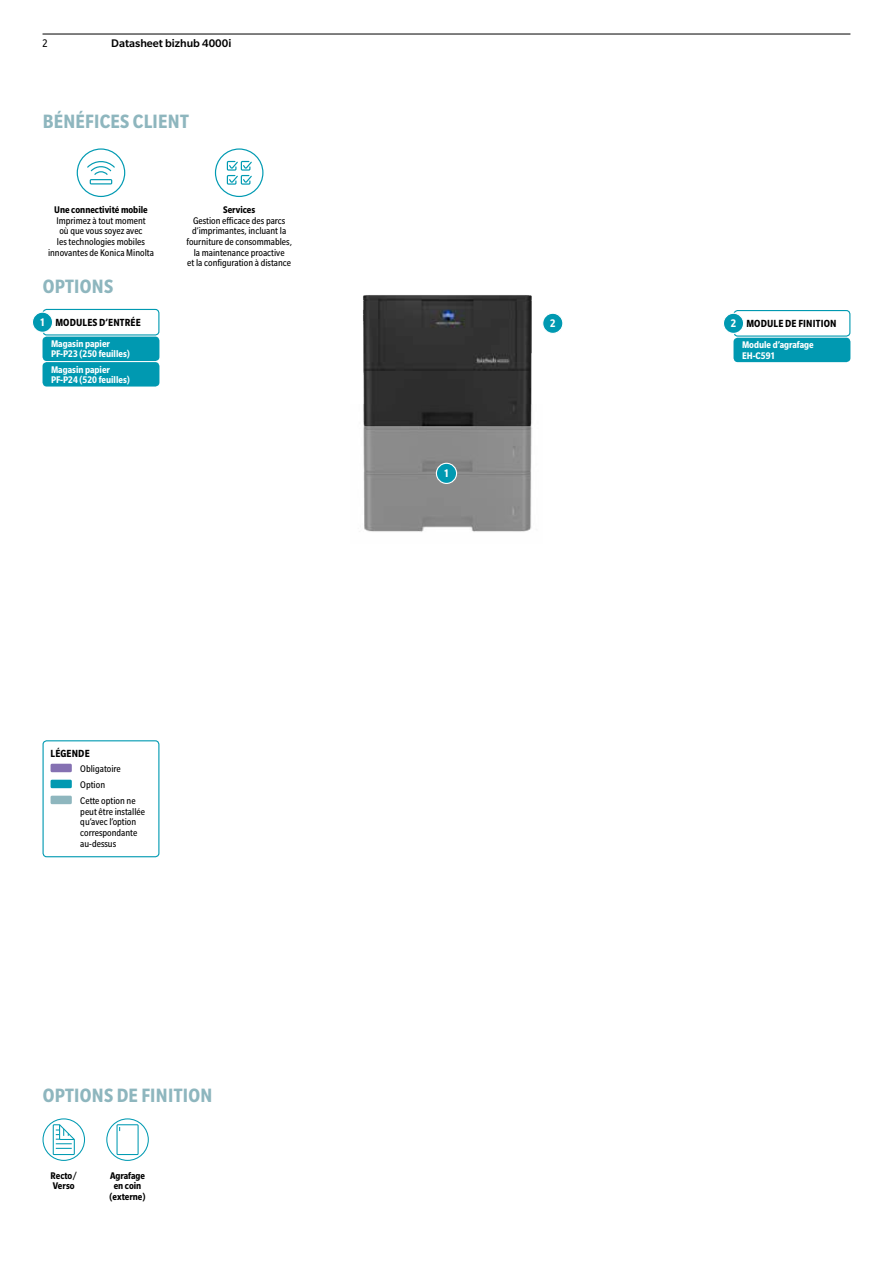
<style>
.page{position:relative;width:893px;height:1263px;background:#fff}
.page>*{position:absolute;margin:0;border:0;box-sizing:border-box;transform-origin:0 0}
.t1{font:700 condensed 21px "Slate Pro";letter-spacing:.015em;color:#8eb6be}
.t2{font:500 12px "Slate Pro";color:#000}
.t3{font:700 condensed 12px "Slate Pro";color:#fff}
.t4{font:condensed 12px "Slate Pro";color:#000}
.t5{font:700 condensed 11.25px "Slate Pro";letter-spacing:.015em;color:#000}
.t6{font:condensed 10.5px/10.6px "Slate Pro";color:#000;text-align:center}
.t7{font:700 condensed 10.5px/10.5px "Slate Pro";color:#fff}
.t8{font:700 condensed 10.5px/10.5px "Slate Pro";color:#000;text-align:center}
.s1{font-size:12px;color:#fff}
</style>
<div class="page">
<hr style="left:43px;top:34px;width:807px;height:1px;background:#000">
<img style="left:363px;top:295px;width:169px;height:110px">
<div style="left:543px;top:313px;width:20px;height:20px;background:#0099b1;border-radius:50%"></div>
<div style="left:542px;top:313px;width:21px;height:21px;border:1px solid #fff;border-radius:50%"></div>
<div style="left:77px;top:148px;width:48px;height:49px;border:1px solid #009ab2;border-radius:50%"></div>
<svg style="left:87px;top:161px;width:28px;height:23px"></svg>
<div style="left:215px;top:148px;width:48px;height:49px;border:1px solid #009ab2;border-radius:50%"></div>
<svg style="left:226px;top:160px;width:26px;height:25px"></svg>
<div style="left:106px;top:1118px;width:43px;height:43px;border:1px solid #009ab2;border-radius:50%"></div>
<div style="left:117px;top:1124px;width:22px;height:31px;border:1px solid #009ab2"></div>
<div style="left:43px;top:1118px;width:42px;height:43px;border:1px solid #009ab2;border-radius:50%"></div>
<svg style="left:52px;top:1123px;width:23px;height:32px"></svg>
<div style="left:43px;top:740px;width:116px;height:117px;border:1px solid #0099b1;border-radius:4px"></div>
<div style="left:51px;top:764px;width:21px;height:8px;background:#8571b2;border-radius:2px"></div>
<div style="left:51px;top:780px;width:21px;height:8px;background:#0099b1;border-radius:2px"></div>
<div style="left:51px;top:796px;width:21px;height:8px;background:#8eb6be;border-radius:2px"></div>
<div style="left:43px;top:362px;width:116px;height:25px;background:#0099b1;border-radius:4px"></div>
<div style="left:43px;top:309px;width:116px;height:26px;border:1px solid #0099b1;border-radius:4px"></div>
<div style="left:32px;top:312px;width:21px;height:20px;background:#0099b1;border-radius:50%"></div>
<div style="left:32px;top:312px;width:21px;height:21px;border:1px solid #fff;border-radius:50%"></div>
<div style="left:43px;top:337px;width:116px;height:24px;background:#0099b1;border-radius:4px"></div>
<div style="left:733px;top:310px;width:117px;height:27px;border:1px solid #0099b1;border-radius:4px"></div>
<div style="left:723px;top:313px;width:21px;height:20px;background:#0099b1;border-radius:50%"></div>
<div style="left:723px;top:313px;width:21px;height:21px;border:1px solid #fff;border-radius:50%"></div>
<div style="left:733px;top:338px;width:117px;height:24px;background:#0099b1;border-radius:4px"></div>
<img style="left:363px;top:405px;width:169px;height:127px">
<div style="left:436px;top:463px;width:21px;height:20px;background:#0099b1;border-radius:50%"></div>
<div style="left:436px;top:463px;width:21px;height:21px;border:1px solid #fff;border-radius:50%"></div>
<p class="t4" style="left:43px;top:37px;width:7px">2</p>
<p class="t2" style="left:111px;top:36px;width:122px">Datasheet bizhub 4000i</p>
<h1 class="t1" style="left:43px;top:110px;width:148px">BÉNÉFICES CLIENT</h1>
<p class="t8" style="left:54px;top:204px;width:95px">Une connectivité mobile</p>
<p class="t6" style="left:48px;top:215px;width:107px">Imprimez à tout moment<br>où que vous soyez avec<br>les technologies mobiles innovantes de Konica Minolta</p>
<h1 class="t1" style="left:43px;top:275px;width:72px">OPTIONS</h1>
<p class="t5" style="left:40px;top:316px;width:102px"><span class="s1">1</span> MODULES D’ENTRÉE</p>
<p class="t7" style="left:51px;top:338px;width:80px">Magasin papier<br>PF-P23 (250 feuilles)</p>
<p class="t7" style="left:51px;top:364px;width:80px">Magasin papier<br>PF-P24 (520 feuilles)</p>
<p class="t8" style="left:223px;top:204px;width:34px">Services</p>
<p class="t6" style="left:186px;top:215px;width:107px">Gestion efficace des parcs d’imprimantes, incluant la fourniture de consommables, la maintenance proactive<br>et la configuration à distance</p>
<p class="t5" style="left:51px;top:748px;width:41px">LÉGENDE</p>
<p class="t6" style="left:80px;top:761px;width:57px;line-height:15.9px;text-align:left">Obligatoire<br>Option<br>Cette option ne</p>
<p class="t6" style="left:80px;top:806px;width:66px;text-align:left">peut être installée qu’avec l’option correspondante au-dessus</p>
<h1 class="t1" style="left:43px;top:1084px;width:171px">OPTIONS DE FINITION</h1>
<p class="t8" style="left:51px;top:1170px;width:28px;text-align:left">Recto/<br>Verso</p>
<p class="t8" style="left:110px;top:1170px;width:38px">Agrafage en coin (externe)</p>
<p class="t3" style="left:444px;top:467px;width:7px">1</p>
<p class="t3" style="left:550px;top:317px;width:7px">2</p>
<p class="t5" style="left:731px;top:317px;width:107px"><span class="s1">2</span> MODULE DE FINITION</p>
<p class="t7" style="left:742px;top:339px;width:73px">Module d’agrafage<br>EH-C591</p>
</div>
